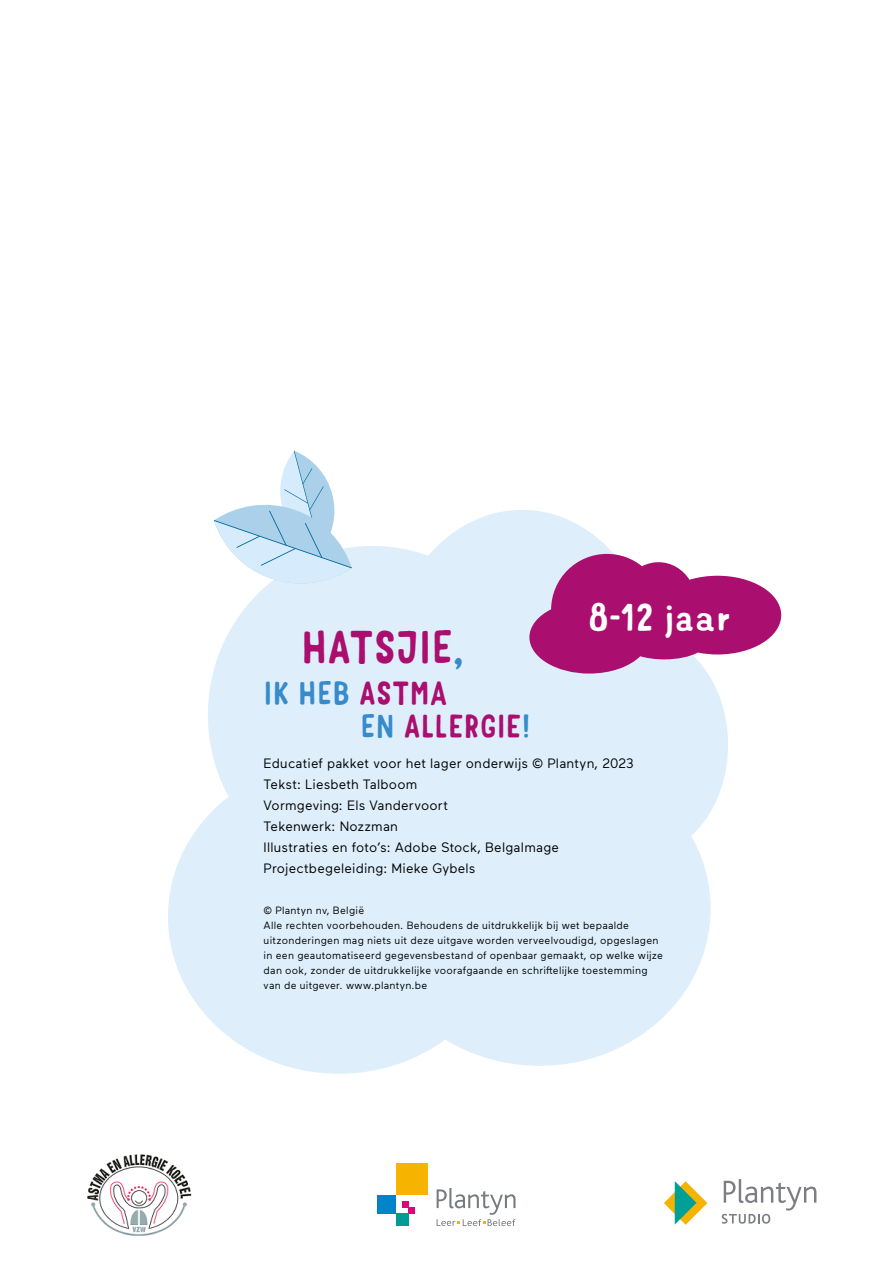
<style>
.page{position:relative;width:893px;height:1263px;background:#fff}
.page>*{position:absolute;margin:0;border:0;box-sizing:border-box;transform-origin:0 0}
.t1{font:45px "Mr Dodo Regular Rounded";letter-spacing:-.01em;color:#aa0e6f}
.t2{font:36.9px "Mr Dodo Regular Rounded";color:#fff}
.t3{font:31.8px/33px "Mr Dodo Regular Rounded";letter-spacing:-.01em;color:#aa0e6f}
.t4{font:13.5px/21px "Maax";letter-spacing:.015em;color:#000}
.t5{font:10.5px/15px "Maax";letter-spacing:.025em;color:#000}
.s1{color:#378bcb}
</style>
<div class="page">
<div style="left:402px;top:1201px;width:7px;height:6px;background:#e5007d"></div>
<svg style="left:409px;top:1207px;width:6px;height:6px"></svg>
<div style="left:396px;top:1213px;width:13px;height:13px;background:#009b95"></div>
<div style="left:377px;top:1195px;width:19px;height:18px;background:#0083c9"></div>
<div style="left:396px;top:1164px;width:31px;height:31px;background:#f6b300"></div>
<svg style="left:437px;top:1188px;width:78px;height:38px"></svg>
<img style="left:87px;top:1154px;width:105px;height:82px">
<svg style="left:664px;top:1181px;width:43px;height:44px"></svg>
<svg style="left:722px;top:1179px;width:94px;height:45px"></svg>
<div style="left:560px;top:635px;width:168px;height:220px;background:#deeffb;border-radius:50%"></div>
<div style="left:168px;top:759px;width:342px;height:315px;background:#deeffb;border-radius:50%"></div>
<div style="left:208px;top:546px;width:330px;height:337px;background:#deeffb;border-radius:50%"></div>
<div style="left:385px;top:510px;width:274px;height:337px;background:#deeffb;border-radius:50%"></div>
<div style="left:369px;top:751px;width:342px;height:315px;background:#deeffb;border-radius:50%"></div>
<svg style="left:214px;top:451px;width:138px;height:137px"></svg>
<svg style="left:529px;top:554px;width:252px;height:119px"></svg>
<h1 class="t1" style="left:301px;top:620px;width:164px">HATSJIE<span class="s1">,</span></h1>
<h3 class="t3" style="left:360px;top:678px;width:172px;text-indent:-96px"><span class="s1">IK HEB</span> ASTMA<br><span class="s1">EN</span> ALLERGIE<span class="s1">!</span></h3>
<h2 class="t2" style="left:588px;top:594px;width:144px">8-12 jaar</h2>
<p class="t4" style="left:264px;top:752px;width:372px">Educatief pakket voor het lager onderwijs © Plantyn, 2023<br>Tekst: Liesbeth Talboom<br>Vormgeving: Els Vandervoort<br>Tekenwerk: Nozzman<br>Illustraties en foto’s: Adobe Stock, BelgaImage Projectbegeleiding: Mieke Gybels</p>
<p class="t5" style="left:264px;top:902px;width:401px">© Plantyn nv, België<br>Alle rechten voorbehouden. Behoudens de uitdrukkelijk bij wet bepaalde uitzonderingen mag niets uit deze uitgave worden verveelvoudigd, opgeslagen in een geautomatiseerd gegevensbestand of openbaar gemaakt, op welke wijze dan ook, zonder de uitdrukkelijke voorafgaande en schriftelijke toestemming van de uitgever. www.plantyn.be</p>
</div>
